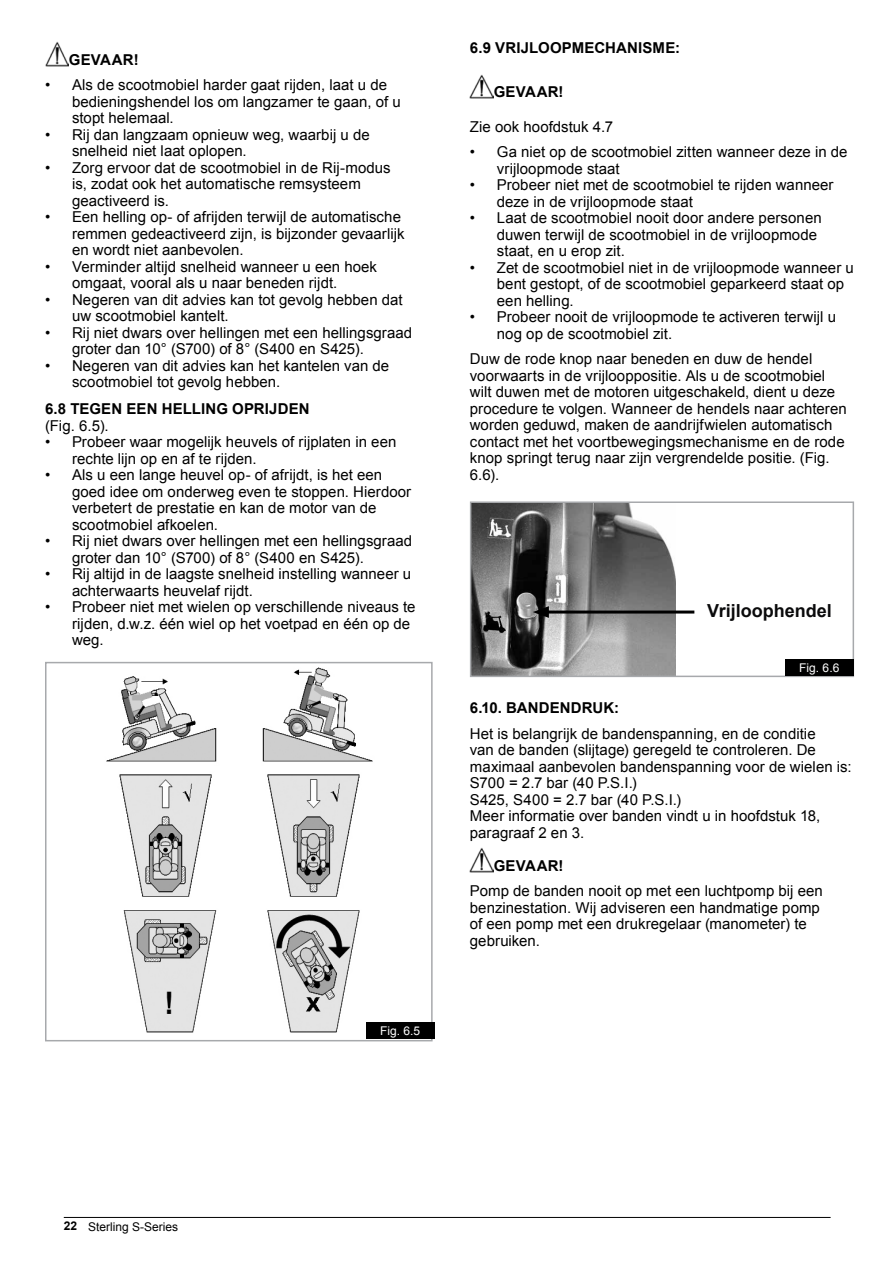
<style>
.page{position:relative;width:893px;height:1263px;background:#fff}
.page>*{position:absolute;margin:0;border:0;box-sizing:border-box;transform-origin:0 0}
.t1{font:700 18px "Arial";color:#0a0a0b}
.t2{font:15px/16.5px "Arial";letter-spacing:.005em;color:#000}
.t3{font:700 15px "Arial";letter-spacing:.01em;color:#000}
.t4{font:12px "Arial";color:#000}
.t5{font:12px "Arial";color:#fff}
.s1{font-weight:700}
</style>
<div class="page">
<hr style="left:64px;top:1217px;width:767px;height:1px;background:#000">
<img style="left:470px;top:74px;width:24px;height:25px">
<img style="left:473px;top:504px;width:203px;height:170px">
<div style="left:470px;top:501px;width:384px;height:176px;border:2px solid #a7a9ac"></div>
<div style="left:785px;top:659px;width:68px;height:17px;background:#000"></div>
<hr style="left:543px;top:610px;width:151px;height:3px;background:#000">
<svg style="left:533px;top:606px;width:16px;height:12px"></svg>
<img style="left:470px;top:848px;width:24px;height:24px">
<img style="left:45px;top:42px;width:24px;height:24px">
<img style="left:106px;top:667px;width:267px;height:366px">
<div style="left:45px;top:662px;width:388px;height:379px;border:2px solid #a7a9ac"></div>
<div style="left:366px;top:1022px;width:68px;height:17px;background:#000"></div>
<p class="t3" style="left:69px;top:49px;width:71px">GEVAAR!</p>
<p class="t2" style="left:72px;top:77px;width:330px;text-indent:-27px">• Als de scootmobiel harder gaat rijden, laat u de bedieningshendel los om langzamer te gaan, of u stopt helemaal.</p>
<p class="t2" style="left:72px;top:126px;width:299px;text-indent:-27px">• Rij dan langzaam opnieuw weg, waarbij u de snelheid niet laat oplopen.</p>
<p class="t2" style="left:72px;top:159px;width:320px;text-indent:-27px">• Zorg ervoor dat de scootmobiel in de Rij-modus is, zodat ook het automatische remsysteem geactiveerd is.</p>
<p class="t2" style="left:72px;top:209px;width:334px;text-indent:-27px">• Een helling op- of afrijden terwijl de automatische remmen gedeactiveerd zijn, is bijzonder gevaarlijk en wordt niet aanbevolen.</p>
<p class="t2" style="left:72px;top:258px;width:307px;text-indent:-27px">• Verminder altijd snelheid wanneer u een hoek omgaat, vooral als u naar beneden rijdt.</p>
<p class="t2" style="left:72px;top:291px;width:332px;text-indent:-27px">• Negeren van dit advies kan tot gevolg hebben dat uw scootmobiel kantelt.</p>
<p class="t2" style="left:72px;top:324px;width:342px;text-indent:-27px">• Rij niet dwars over hellingen met een hellingsgraad groter dan 10° (S700) of 8° (S400 en S425).</p>
<p class="t2" style="left:72px;top:357px;width:319px;text-indent:-27px">• Negeren van dit advies kan het kantelen van de scootmobiel tot gevolg hebben.</p>
<p class="t3" style="left:45px;top:399px;width:266px">6.8 TEGEN EEN HELLING OPRIJDEN</p>
<p class="t2" style="left:45px;top:417px;width:65px">(Fig. 6.5).</p>
<p class="t2" style="left:72px;top:434px;width:326px;text-indent:-27px">• Probeer waar mogelijk heuvels of rijplaten in een rechte lijn op en af te rijden.</p>
<p class="t2" style="left:72px;top:467px;width:341px;text-indent:-27px">• Als u een lange heuvel op- of afrijdt, is het een goed idee om onderweg even te stoppen. Hierdoor verbetert de prestatie en kan de motor van de scootmobiel afkoelen.</p>
<p class="t2" style="left:72px;top:533px;width:342px;text-indent:-27px">• Rij niet dwars over hellingen met een hellingsgraad groter dan 10° (S700) of 8° (S400 en S425).</p>
<p class="t2" style="left:72px;top:566px;width:341px;text-indent:-27px">• Rij altijd in de laagste snelheid instelling wanneer u achterwaarts heuvelaf rijdt.</p>
<p class="t2" style="left:72px;top:599px;width:345px;text-indent:-27px">• Probeer niet met wielen op verschillende niveaus te rijden, d.w.z. één wiel op het voetpad en één op de weg.</p>
<p class="t5" style="left:380px;top:1023px;width:42px">Fig. 6.5</p>
<p class="t3" style="left:470px;top:38px;width:212px">6.9 VRIJLOOPMECHANISME:</p>
<p class="t3" style="left:494px;top:82px;width:71px">GEVAAR!</p>
<p class="t2" style="left:470px;top:118px;width:145px">Zie ook hoofdstuk 4.7</p>
<p class="t2" style="left:497px;top:144px;width:352px;text-indent:-27px">• Ga niet op de scootmobiel zitten wanneer deze in de vrijloopmode staat</p>
<p class="t2" style="left:497px;top:177px;width:338px;text-indent:-27px">• Probeer niet met de scootmobiel te rijden wanneer deze in de vrijloopmode staat</p>
<p class="t2" style="left:497px;top:210px;width:326px;text-indent:-27px">• Laat de scootmobiel nooit door andere personen duwen terwijl de scootmobiel in de vrijloopmode staat, en u erop zit.</p>
<p class="t2" style="left:497px;top:259px;width:358px;text-indent:-27px">• Zet de scootmobiel niet in de vrijloopmode wanneer u bent gestopt, of de scootmobiel geparkeerd staat op een helling.</p>
<p class="t2" style="left:497px;top:309px;width:341px;text-indent:-27px">• Probeer nooit de vrijloopmode te activeren terwijl u nog op de scootmobiel zit.</p>
<p class="t2" style="left:470px;top:351px;width:378px">Duw de rode knop naar beneden en duw de hendel voorwaarts in de vrijlooppositie. Als u de scootmobiel wilt duwen met de motoren uitgeschakeld, dient u deze procedure te volgen. Wanneer de hendels naar achteren worden geduwd, maken de aandrijfwielen automatisch contact met het voortbewegingsmechanisme en de rode knop springt terug naar zijn vergrendelde positie. (Fig.<br>6.6).</p>
<p class="t1" style="left:707px;top:598px;width:126px">Vrijloophendel</p>
<p class="t5" style="left:799px;top:660px;width:42px">Fig. 6.6</p>
<p class="t3" style="left:470px;top:698px;width:151px">6.10. BANDENDRUK:</p>
<p class="t2" style="left:470px;top:725px;width:383px">Het is belangrijk de bandenspanning, en de conditie<br>van de banden (slijtage) geregeld te controleren. De maximaal aanbevolen bandenspanning voor de wielen is:<br>S700 = 2.7 bar (40 P.S.I.)<br>S425, S400 = 2.7 bar (40 P.S.I.)<br>Meer informatie over banden vindt u in hoofdstuk 18, paragraaf 2 en 3.</p>
<p class="t3" style="left:494px;top:855px;width:71px">GEVAAR!</p>
<p class="t2" style="left:470px;top:883px;width:354px">Pomp de banden nooit op met een luchtpomp bij een benzinestation. Wij adviseren een handmatige pomp of een pomp met een drukregelaar (manometer) te gebruiken.</p>
<p class="t4" style="left:64px;top:1218px;width:116px"><span class="s1">22</span> Sterling S-Series</p>
</div>
